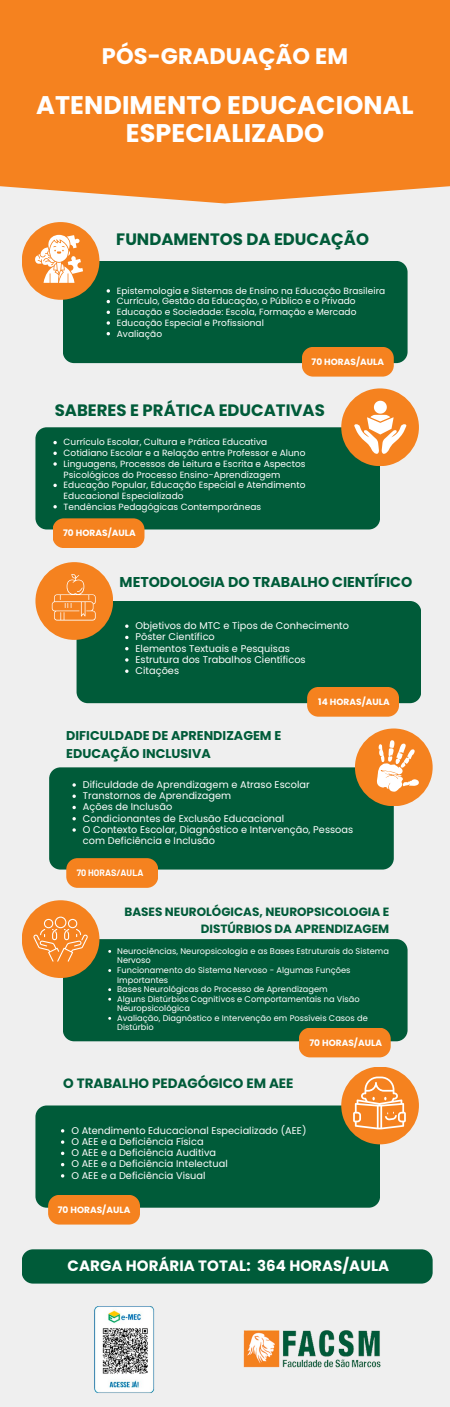
<style>
.page{position:relative;width:450px;height:1407px;background:#fff}
.page>*{position:absolute;margin:0;border:0;box-sizing:border-box;transform-origin:0 0}
.t1{font:700 25.5px/27.6px "Poppins";letter-spacing:.005em;color:#fff;text-align:center}
.t2{font:700 22.5px "Poppins";letter-spacing:.005em;color:#fff}
.t3{font:700 16.5px "Poppins";color:#005b39}
.t4{font:700 15px "Poppins";letter-spacing:.005em;color:#fff}
.t5{font:700 14.25px "Poppins";color:#005b39}
.t6{font:700 13.5px "Poppins";color:#005b39}
.t7{font:700 12.75px/17.4px "Poppins";color:#005b39}
.t8{font:700 12px/16.4px "Poppins";color:#005b39;text-align:right}
.t9{font:9.75px/11.2px "Poppins";letter-spacing:.005em;color:#fff}
.t10{font:9px/10.6px "Poppins";letter-spacing:.005em;color:#fff}
.t11{font:700 9px "Poppins";letter-spacing:.005em;color:#fff}
.t12{font:700 9px "Barlow";letter-spacing:.005em;color:#fff}
.t13{font:8.25px/9.6px "Poppins";letter-spacing:.005em;color:#fff}
</style>
<div class="page">
<div style="left:0;top:0;width:450px;height:1406px;background:#efefef"></div>
<div style="left:63px;top:261px;width:345px;height:102px;background:#005b39;border-radius:11px"></div>
<div style="left:22px;top:222px;width:77px;height:78px;background:#f5821f;border-radius:50%"></div>
<div style="left:35px;top:427px;width:345px;height:102px;background:#005b39;border-radius:11px"></div>
<div style="left:341px;top:388px;width:78px;height:78px;background:#f5821f;border-radius:50%"></div>
<div style="left:0;top:0;width:450px;height:203px;background:#f5821f"></div>
<div style="left:77px;top:601px;width:344px;height:102px;background:#005b39;border-radius:11px"></div>
<div style="left:35px;top:562px;width:78px;height:78px;background:#f5821f;border-radius:50%"></div>
<div style="left:49px;top:767px;width:345px;height:102px;background:#005b39;border-radius:11px"></div>
<div style="left:355px;top:728px;width:78px;height:78px;background:#f5821f;border-radius:50%"></div>
<div style="left:63px;top:939px;width:345px;height:102px;background:#005b39;border-radius:11px"></div>
<div style="left:22px;top:900px;width:77px;height:77px;background:#f5821f;border-radius:50%"></div>
<div style="left:35px;top:1105px;width:345px;height:102px;background:#005b39;border-radius:11px"></div>
<div style="left:341px;top:1066px;width:78px;height:78px;background:#f5821f;border-radius:50%"></div>
<img style="left:243px;top:1330px;width:138px;height:38px">
<img style="left:94px;top:1306px;width:61px;height:87px">
<div style="left:307px;top:687px;width:92px;height:29px;background:#f5821f;border-radius:11px"></div>
<div style="left:302px;top:347px;width:92px;height:29px;background:#f5821f;border-radius:11px"></div>
<div style="left:53px;top:518px;width:92px;height:30px;background:#f5821f;border-radius:11px"></div>
<div style="left:66px;top:858px;width:92px;height:29px;background:#f5821f;border-radius:11px"></div>
<div style="left:299px;top:1027px;width:92px;height:30px;background:#f5821f;border-radius:11px"></div>
<div style="left:48px;top:1194px;width:92px;height:30px;background:#f5821f;border-radius:11px"></div>
<div style="left:22px;top:1249px;width:411px;height:34px;background:#005b39;border-radius:11px"></div>
<svg style="left:35px;top:235px;width:48px;height:48px"></svg>
<svg style="left:354px;top:401px;width:53px;height:52px"></svg>
<svg style="left:52px;top:574px;width:44px;height:46px"></svg>
<svg style="left:377px;top:740px;width:42px;height:51px"></svg>
<svg style="left:33px;top:916px;width:55px;height:45px"></svg>
<svg style="left:353px;top:1076px;width:53px;height:53px"></svg>
<svg style="left:107px;top:310px;width:3px;height:4px"></svg>
<svg style="left:107px;top:321px;width:3px;height:4px"></svg>
<svg style="left:53px;top:441px;width:4px;height:3px"></svg>
<svg style="left:53px;top:451px;width:4px;height:4px"></svg>
<svg style="left:53px;top:483px;width:4px;height:4px"></svg>
<svg style="left:53px;top:505px;width:4px;height:3px"></svg>
<svg style="left:125px;top:624px;width:4px;height:4px"></svg>
<svg style="left:125px;top:635px;width:4px;height:4px"></svg>
<svg style="left:125px;top:647px;width:4px;height:3px"></svg>
<svg style="left:125px;top:669px;width:4px;height:4px"></svg>
<svg style="left:72px;top:794px;width:4px;height:4px"></svg>
<svg style="left:72px;top:805px;width:4px;height:4px"></svg>
<svg style="left:72px;top:817px;width:4px;height:3px"></svg>
<p class="t2" style="left:102px;top:40px;width:248px">PÓS-GRADUAÇÃO EM</p>
<p class="t1" style="left:36px;top:92px;width:379px">ATENDIMENTO EDUCACIONAL<br>ESPECIALIZADO</p>
<p class="t3" style="left:116px;top:227px;width:254px">FUNDAMENTOS DA EDUCAÇÃO</p>
<p class="t10" style="left:117px;top:285px;width:270px">Epistemologia e Sistemas de Ensino na Educação Brasileira</p>
<p class="t10" style="left:117px;top:296px;width:240px">Currículo, Gestão da Educação, o Público e o Privado</p>
<p class="t10" style="left:117px;top:306px;width:241px">Educação e Sociedade: Escola, Formação e Mercado</p>
<p class="t10" style="left:117px;top:317px;width:149px">Educação Especial e Profissional</p>
<p class="t10" style="left:117px;top:328px;width:47px">Avaliação</p>
<p class="t11" style="left:311px;top:355px;width:74px">70 HORAS/AULA</p>
<p class="t3" style="left:55px;top:398px;width:272px">SABERES E PRÁTICA EDUCATIVAS</p>
<p class="t10" style="left:64px;top:437px;width:205px">Currículo Escolar, Cultura e Prática Educativa</p>
<p class="t10" style="left:64px;top:447px;width:243px">Cotidiano Escolar e a Relação entre Professor e Aluno</p>
<p class="t10" style="left:64px;top:458px;width:243px">Linguagens, Processos de Leitura e Escrita e Aspectos<br>Psicológicos do Processo Ensino-Aprendizagem</p>
<p class="t10" style="left:64px;top:479px;width:243px">Educação Popular, Educação Especial e Atendimento<br>Educacional Especializado</p>
<p class="t10" style="left:64px;top:501px;width:199px">Tendências Pedagógicas Contemporâneas</p>
<p class="t11" style="left:63px;top:527px;width:74px">70 HORAS/AULA</p>
<p class="t5" style="left:120px;top:572px;width:294px">METODOLOGIA DO TRABALHO CIENTÍFICO</p>
<p class="t9" style="left:136px;top:620px;width:215px">Objetivos do MTC e Tipos de Conhecimento</p>
<p class="t9" style="left:136px;top:631px;width:81px">Pôster Científico</p>
<p class="t9" style="left:136px;top:642px;width:156px">Elementos Textuais e Pesquisas</p>
<p class="t9" style="left:136px;top:653px;width:172px">Estrutura dos Trabalhos Científicos</p>
<p class="t9" style="left:136px;top:665px;width:45px">Citações</p>
<p class="t11" style="left:318px;top:695px;width:73px">14 HORAS/AULA</p>
<p class="t7" style="left:66px;top:727px;width:216px">DIFICULDADE DE APRENDIZAGEM E<br>EDUCAÇÃO INCLUSIVA</p>
<p class="t9" style="left:83px;top:778px;width:228px">Dificuldade de Aprendizagem e Atraso Escolar</p>
<p class="t9" style="left:83px;top:790px;width:150px">Transtornos de Aprendizagem</p>
<p class="t9" style="left:83px;top:801px;width:91px">Ações de Inclusão</p>
<p class="t9" style="left:83px;top:812px;width:203px">Condicionantes de Exclusão Educacional</p>
<p class="t9" style="left:83px;top:823px;width:272px">O Contexto Escolar, Diagnóstico e Intervenção, Pessoas com Deficiência e Inclusão</p>
<p class="t12" style="left:77px;top:867px;width:68px">70 HORAS/AULA</p>
<p class="t8" style="left:124px;top:903px;width:266px">BASES NEUROLÓGICAS, NEUROPSICOLOGIA E<br>DISTÚRBIOS DA APRENDIZAGEM</p>
<p class="t13" style="left:117px;top:946px;width:273px">Neurociências, Neuropsicologia e as Bases Estruturais do Sistema<br>Nervoso</p>
<p class="t13" style="left:117px;top:965px;width:235px">Funcionamento do Sistema Nervoso - Algumas Funções<br>Importantes</p>
<p class="t13" style="left:117px;top:984px;width:212px">Bases Neurológicas do Processo de Aprendizagem</p>
<p class="t13" style="left:117px;top:994px;width:244px">Alguns Distúrbios Cognitivos e Comportamentais na Visão<br>Neuropsicológica</p>
<p class="t13" style="left:117px;top:1013px;width:252px">Avaliação, Diagnóstico e Intervenção em Possíveis Casos de<br>Distúrbio</p>
<p class="t6" style="left:63px;top:1073px;width:232px">O TRABALHO PEDAGÓGICO EM AEE</p>
<p class="t11" style="left:309px;top:1036px;width:74px">70 HORAS/AULA</p>
<p class="t9" style="left:71px;top:1124px;width:237px">O Atendimento Educacional Especializado (AEE)</p>
<p class="t9" style="left:71px;top:1135px;width:134px">O AEE e a Deficiência Física</p>
<p class="t9" style="left:71px;top:1147px;width:146px">O AEE e a Deficiência Auditiva</p>
<p class="t9" style="left:71px;top:1158px;width:158px">O AEE e a Deficiência Intelectual</p>
<p class="t9" style="left:71px;top:1169px;width:136px">O AEE e a Deficiência Visual</p>
<p class="t11" style="left:58px;top:1203px;width:74px">70 HORAS/AULA</p>
<p class="t4" style="left:68px;top:1255px;width:323px">CARGA HORÁRIA TOTAL: 364 HORAS/AULA</p>
</div>
